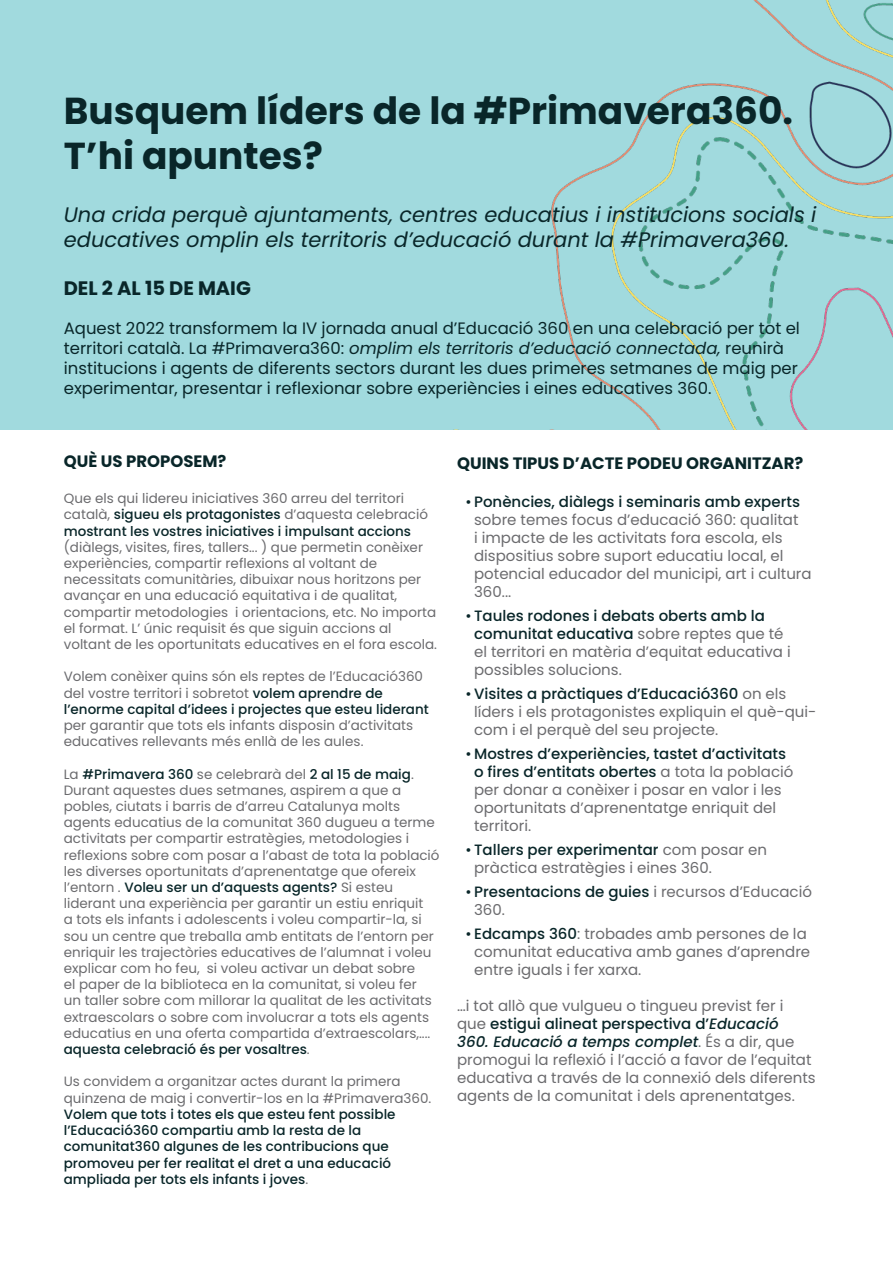
<style>
.page{position:relative;width:893px;height:1263px;background:#fff}
.page>*{position:absolute;margin:0;border:0;box-sizing:border-box;transform-origin:0 0}
.t1{font:700 37.5px "Poppins";color:#092629}
.t2{font:italic 21px/25.2px "Poppins";color:#092629}
.t3{font:700 19.5px "Poppins";color:#092629}
.t4{font:16.5px/19.8px "Poppins";color:#092629}
.t5{font:700 16.5px "Poppins";color:#092629}
.t6{font:15px/18px "Poppins";color:#6b6b6e}
.t7{font:13.5px/16.2px "Poppins";color:#6b6b6e}
.t8{font:500 13.5px/16.2px "Poppins";color:#092629}
.s1{font-style:italic}
.s2{font-weight:500;color:#092629}
.s3{font-weight:400;color:#6b6b6e}
.s4{color:#092629}
.s5{font-weight:500;font-style:italic;color:#092629}
</style>
<div class="page">
<div style="left:0;top:0;width:893px;height:429px;background:#a1dade"></div>
<img style="left:791px;top:0;width:102px;height:429px">
<svg style="left:551px;top:0;width:240px;height:429px"></svg>
<p class="t1" style="left:64px;top:90px;width:731px">Busquem líders de la #Primavera360.</p>
<p class="t1" style="left:64px;top:135px;width:261px">T’hi apuntes?</p>
<p class="t2" style="left:64px;top:202px;width:754px">Una crida perquè ajuntaments, centres educatius i institucions socials i educatives omplin els territoris d’educació durant la #Primavera360.</p>
<p class="t3" style="left:64px;top:277px;width:189px">DEL 2 AL 15 DE MAIG</p>
<p class="t4" style="left:64px;top:319px;width:738px">Aquest 2022 transformem la IV jornada anual d’Educació 360 en una celebració per tot el territori català. La #Primavera360: <span class="s1">omplim els territoris d’educació connectada,</span> reunirà institucions i agents de diferents sectors durant les dues primeres setmanes de maig per experimentar, presentar i reflexionar sobre experiències i eines educatives 360.</p>
<p class="t5" style="left:64px;top:452px;width:164px">QUÈ US PROPOSEM?</p>
<p class="t7" style="left:64px;top:490px;width:375px">Que els qui lidereu iniciatives 360 arreu del territori català, <span class="s2">sigueu els protagonistes</span> d’aquesta celebració <span class="s2">mostrant les vostres iniciatives i impulsant accions </span>(diàlegs, visites, fires, tallers... ) que permetin conèixer experiències, compartir reflexions al voltant de necessitats comunitàries, dibuixar nous horitzons per avançar en una educació equitativa i de qualitat, compartir metodologies i orientacions, etc. No importa el format. L’ únic requisit és que siguin accions al voltant de les oportunitats educatives en el fora escola.</p>
<p class="t7" style="left:64px;top:669px;width:367px">Volem conèixer quins són els reptes de l’Educació360 del vostre territori i sobretot <span class="s2">volem aprendre de l’enorme capital d’idees i projectes que esteu liderant </span>per garantir que tots els infants disposin d’activitats educatives rellevants més enllà de les aules.</p>
<p class="t7" style="left:64px;top:766px;width:377px">La <span class="s2">#Primavera 360</span> se celebrarà del <span class="s2">2 al 15 de maig</span>.<br>Durant aquestes dues setmanes, aspirem a que a pobles, ciutats i barris de d’arreu Catalunya molts agents educatius de la comunitat 360 dugueu a terme activitats per compartir estratègies, metodologies i reflexions sobre com posar a l’abast de tota la població les diverses oportunitats d’aprenentatge que ofereix l’entorn . <span class="s2">Voleu ser un d’aquests agents?</span> Si esteu liderant una experiència per garantir un estiu enriquit<br>a tots els infants i adolescents i voleu compartir-la, si sou un centre que treballa amb entitats de l’entorn per enriquir les trajectòries educatives de l’alumnat i voleu explicar com ho feu, si voleu activar un debat sobre<br>el paper de la biblioteca en la comunitat, si voleu fer<br>un taller sobre com millorar la qualitat de les activitats extraescolars o sobre com involucrar a tots els agents educatius en una oferta compartida d’extraescolars,.... <span class="s2">aquesta celebració és per vosaltres</span>.</p>
<p class="t8" style="left:64px;top:1074px;width:369px"><span class="s3">Us convidem a organitzar actes durant la primera quinzena de maig i convertir-los en la #Primavera360.<br></span>Volem que tots i totes els que esteu fent possible l’Educació360 compartiu amb la resta de la comunitat360 algunes de les contribucions que promoveu per fer realitat el dret a una educació ampliada per tots els infants i joves<span class="s3">.</span></p>
<p class="t5" style="left:457px;top:453px;width:348px">QUINS TIPUS D’ACTE PODEU ORGANITZAR?</p>
<p class="t6" style="left:474px;top:492px;width:339px;text-indent:-9px"><span class="s4">•</span> <span class="s2">Ponències, diàlegs i seminaris amb experts </span>sobre temes focus d’educació 360: qualitat<br>i impacte de les activitats fora escola, els dispositius sobre suport educatiu local, el potencial educador del municipi, art i cultura 360...</p>
<p class="t6" style="left:474px;top:606px;width:318px;text-indent:-9px"><span class="s4">•</span> <span class="s2">Taules rodones i debats oberts amb la comunitat educativa</span> sobre reptes que té el territori en matèria d’equitat educativa i possibles solucions.</p>
<p class="t6" style="left:474px;top:684px;width:344px;text-indent:-9px"><span class="s4">•</span><span class="s2">Visites a pràctiques d’Educació360</span> on els líders i els protagonistes expliquin el què-qui&shy;com i el perquè del seu projecte.</p>
<p class="t6" style="left:474px;top:744px;width:321px;text-indent:-9px"><span class="s4">•</span> <span class="s2">Mostres d’experiències, tastet d’activitats o fires d’entitats obertes</span> a tota la població per donar a conèixer i posar en valor i les oportunitats d’aprenentatge enriquit del territori.</p>
<p class="t6" style="left:474px;top:840px;width:294px;text-indent:-9px"><span class="s4">•</span> <span class="s2">Tallers per experimentar</span> com posar en pràctica estratègies i eines 360.</p>
<p class="t6" style="left:474px;top:882px;width:339px;text-indent:-9px"><span class="s4">•</span> <span class="s2">Presentacions de guies</span> i recursos d’Educació<br>360.</p>
<p class="t6" style="left:474px;top:924px;width:338px;text-indent:-9px"><span class="s4">•</span> <span class="s2">Edcamps 360</span>: trobades amb persones de la comunitat educativa amb ganes d’aprendre entre iguals i fer xarxa.</p>
<p class="t6" style="left:457px;top:996px;width:360px">…i tot allò que vulgueu o tingueu previst fer i que <span class="s2">estigui alineat perspectiva d’</span><span class="s5">Educació<br>360. Educació a temps complet</span>. És a dir, que promogui la reflexió i l’acció a favor de l’equitat educativa a través de la connexió dels diferents agents de la comunitat i dels aprenentatges.</p>
</div>
